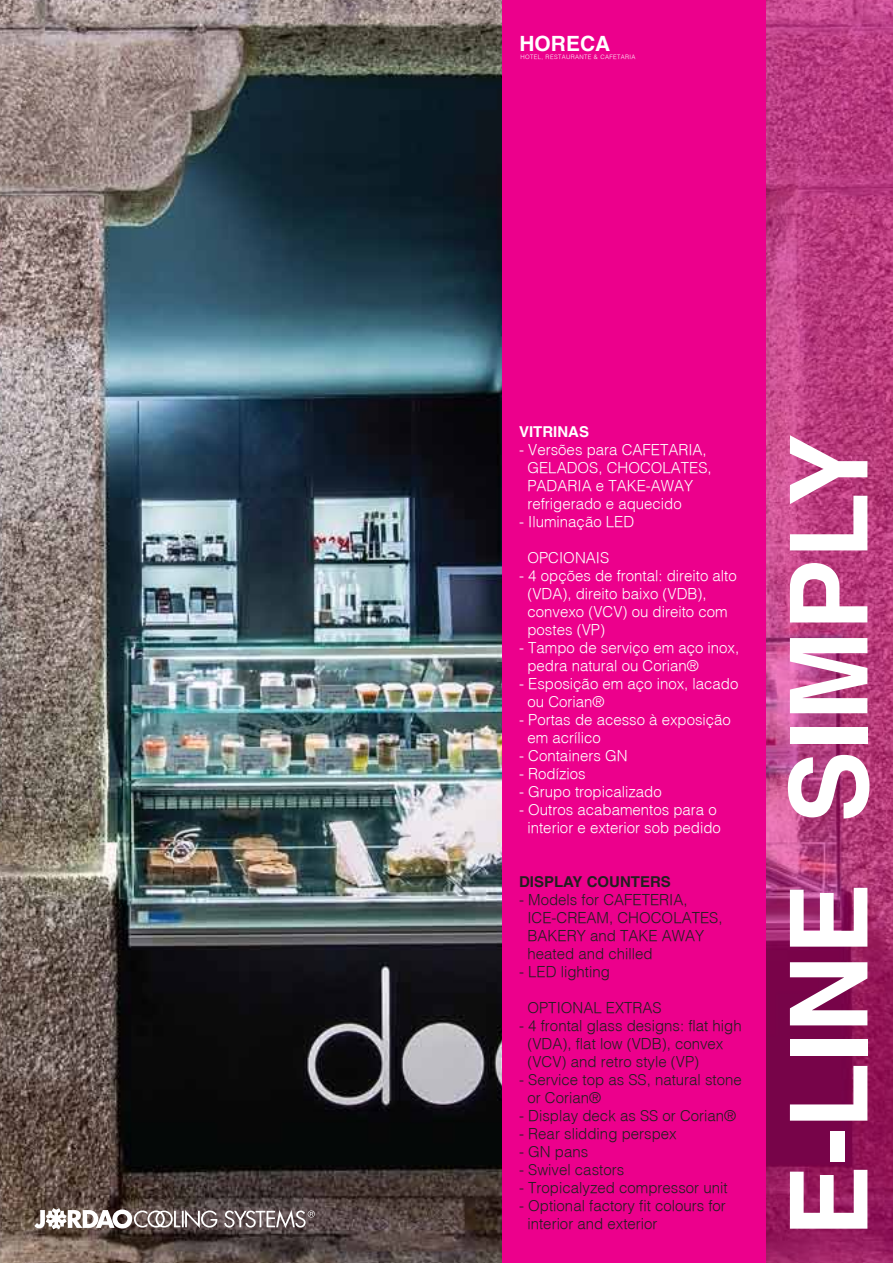
<style>
.page{position:relative;width:893px;height:1263px;background:#fff}
.page>*{position:absolute;margin:0;border:0;box-sizing:border-box;transform-origin:0 0}
.t1{font:700 108px "Helvetica";color:#fff}
.t2{font:700 21px "Helvetica";color:#fff}
.t3{font:300 15px/18px "Helvetica";color:#fff}
.t4{font:300 15px/18px "Helvetica";color:#231f20}
.t5{font:700 15px "Helvetica";color:#231f20}
.t6{font:700 15px "Helvetica";color:#fff}
.t7{font:300 6px "Helvetica";letter-spacing:.06em;color:#fff}
</style>
<div class="page">
<img style="left:0;top:0;width:502px;height:1263px">
<svg style="left:765px;top:0;width:128px;height:1263px;background:#b02f76"></svg>
<div style="left:502px;top:0;width:263px;height:1263px;background:#ec008c"></div>
<svg style="left:34px;top:1208px;width:281px;height:21px"></svg>
<h2 class="t2" style="left:519px;top:31px;width:92px">HORECA</h2>
<p class="t7" style="left:520px;top:53px;width:117px">HOTEL, RESTAURANTE &amp; CAFETARIA</p>
<p class="t6" style="left:519px;top:422px;width:72px">VITRINAS</p>
<p class="t3" style="left:527px;top:440px;width:186px;text-indent:-8px">- Versões para CAFETARIA,<br>GELADOS, CHOCOLATES,<br>PADARIA e TAKE-AWAY refrigerado e aquecido</p>
<p class="t3" style="left:519px;top:512px;width:117px">- Iluminação LED</p>
<p class="t3" style="left:527px;top:548px;width:83px">OPCIONAIS</p>
<p class="t3" style="left:527px;top:566px;width:211px;text-indent:-8px">- 4 opções de frontal: direito alto (VDA), direito baixo (VDB), convexo (VCV) ou direito com postes (VP)</p>
<p class="t3" style="left:527px;top:638px;width:213px;text-indent:-8px">- Tampo de serviço em aço inox, pedra natural ou Corian®</p>
<p class="t3" style="left:527px;top:674px;width:212px;text-indent:-8px">- Esposição em aço inox, lacado ou Corian®</p>
<p class="t3" style="left:527px;top:710px;width:205px;text-indent:-8px">- Portas de acesso à exposição em acrílico</p>
<p class="t3" style="left:519px;top:746px;width:110px">- Containers GN</p>
<p class="t3" style="left:519px;top:764px;width:68px">- Rodízios</p>
<p class="t3" style="left:519px;top:782px;width:144px">- Grupo tropicalizado</p>
<p class="t3" style="left:519px;top:800px;width:203px;text-align:center">- Outros acabamentos para o interior e exterior sob pedido</p>
<p class="t5" style="left:519px;top:872px;width:153px">DISPLAY COUNTERS</p>
<p class="t4" style="left:527px;top:890px;width:197px;text-indent:-8px">- Models for CAFETERIA,<br>ICE-CREAM, CHOCOLATES,<br>BAKERY and TAKE AWAY heated and chilled</p>
<p class="t4" style="left:519px;top:962px;width:92px">- LED lighting</p>
<p class="t4" style="left:527px;top:998px;width:136px">OPTIONAL EXTRAS</p>
<p class="t4" style="left:527px;top:1016px;width:216px;text-indent:-8px">- 4 frontal glass designs: flat high (VDA), flat low (VDB), convex (VCV) and retro style (VP)</p>
<p class="t4" style="left:527px;top:1070px;width:216px;text-indent:-8px">- Service top as SS, natural stone or Corian®</p>
<p class="t4" style="left:519px;top:1106px;width:219px">- Display deck as SS or Corian®</p>
<p class="t4" style="left:519px;top:1124px;width:159px">- Rear slidding perspex</p>
<p class="t4" style="left:519px;top:1142px;width:71px">- GN pans</p>
<p class="t4" style="left:519px;top:1160px;width:107px">- Swivel castors</p>
<p class="t4" style="left:519px;top:1178px;width:210px">- Tropicalyzed compressor unit</p>
<p class="t4" style="left:527px;top:1196px;width:200px;text-indent:-8px">- Optional factory fit colours for interior and exterior</p>
<h1 class="t1" style="left:763px;top:1237px;width:805px;rotate:-90deg">E-LINE SIMPLY</h1>
</div>
